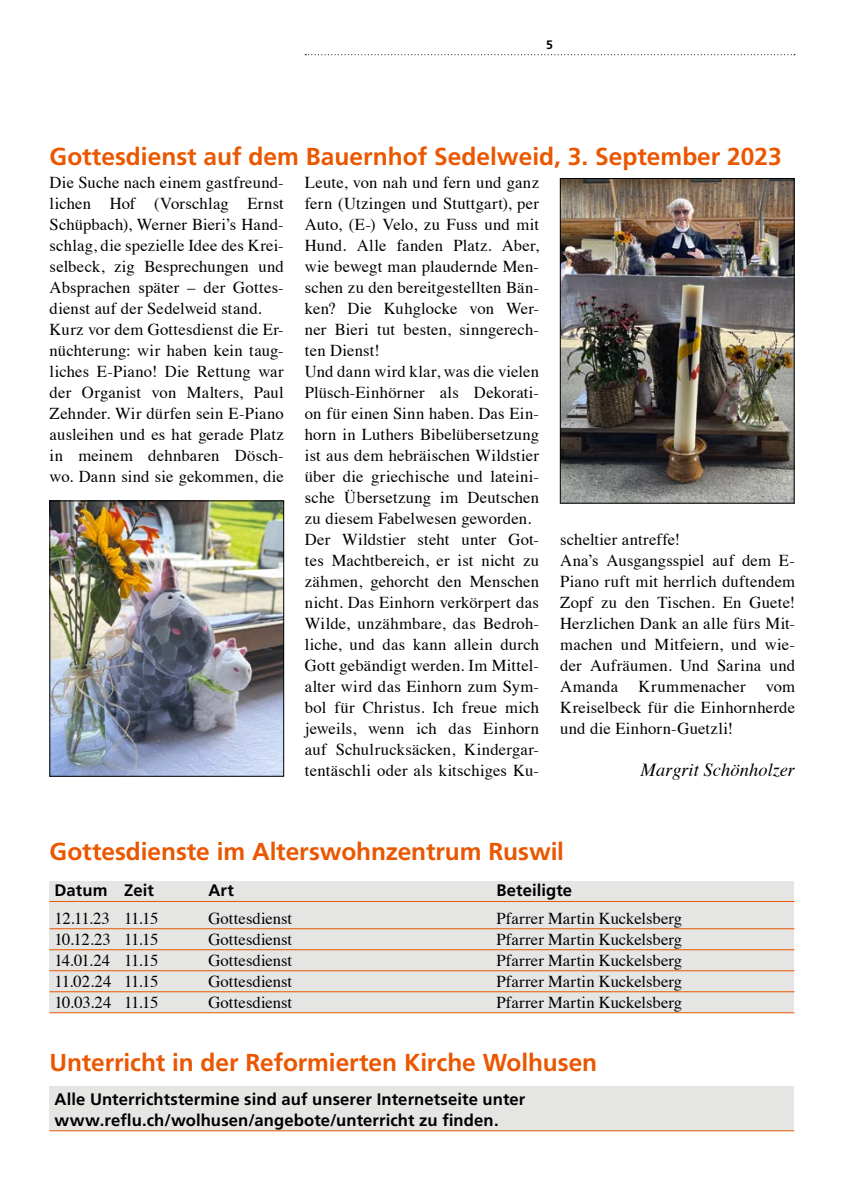
<style>
.page{position:relative;width:844px;height:1191px;background:#fff}
.page>*{position:absolute;margin:0;border:0;box-sizing:border-box;transform-origin:0 0}
.Zwischentitel{font:700 24.5px "Frutiger LT Std";letter-spacing:-.005em;color:#ea5700}
.Untertitel_orange{font:700 24.5px "Frutiger LT Std";color:#ea5700}
.vorwort{font:italic 18.38px "Times";color:#000}
.Lauftext{font:16.62px/21px "Times";letter-spacing:.01em;color:#000;text-align:justify}
.Gottesdienste{font:16.62px "Times";color:#000}
.Gottesdienste-2{font:700 16.62px/21px "Frutiger LT Std";letter-spacing:.005em;color:#000}
.t1{font:700 12.25px "Frutiger LT Std";color:#000}
</style>
<div class="page">
<svg style="left:305px;top:54px;width:489px;height:1px"></svg>
<img style="left:52px;top:503px;width:230px;height:271px">
<div style="left:50px;top:501px;width:234px;height:275px;border:1px solid #000"></div>
<img style="left:562px;top:180px;width:230px;height:321px">
<div style="left:560px;top:178px;width:234px;height:325px;border:1px solid #000"></div>
<div style="left:50px;top:1086px;width:744px;height:45px;background:#e5e5e4"></div>
<hr style="left:50px;top:1130px;width:744px;height:1px;background:#ea5700">
<div style="left:50px;top:881px;width:744px;height:132px;background:#e5e5e4"></div>
<hr style="left:50px;top:901px;width:744px;height:1px;background:#ea5700">
<hr style="left:50px;top:928px;width:744px;height:1px;background:#ea5700">
<hr style="left:50px;top:949px;width:744px;height:1px;background:#ea5700">
<hr style="left:50px;top:970px;width:744px;height:1px;background:#ea5700">
<hr style="left:50px;top:991px;width:744px;height:1px;background:#ea5700">
<hr style="left:50px;top:1012px;width:744px;height:1px;background:#ea5700">
<p class="t1" style="left:546px;top:38px;width:8px">5</p>
<p class="Untertitel_orange" style="left:50px;top:142px;width:733px">Gottesdienst auf dem Bauernhof Sedelweid, 3. September 2023</p>
<p class="Lauftext" style="left:50px;top:171px;width:236px">Die Suche nach einem gastfreund&shy;lichen Hof (Vorschlag Ernst Schüpbach), Werner Bieri’s Hand&shy;schlag, die spezielle Idee des Krei&shy;selbeck, zig Besprechungen und Absprachen später – der Gottes&shy;dienst auf der Sedelweid stand.</p>
<p class="Lauftext" style="left:50px;top:318px;width:236px">Kurz vor dem Gottesdienst die Er&shy;nüchterung: wir haben kein taug&shy;liches E-Piano! Die Rettung war der Organist von Malters, Paul Zehnder. Wir dürfen sein E-Piano ausleihen und es hat gerade Platz in meinem dehnbaren Dösch&shy;wo. Dann sind sie gekommen, die</p>
<p class="Lauftext" style="left:305px;top:171px;width:236px">Leute, von nah und fern und ganz fern (Utzingen und Stuttgart), per Auto, (E-) Velo, zu Fuss und mit Hund. Alle fanden Platz. Aber, wie bewegt man plaudernde Men&shy;schen zu den bereitgestellten Bän&shy;ken? Die Kuhglocke von Wer&shy;ner Bieri tut besten, sinngerech&shy;ten Dienst!</p>
<p class="Lauftext" style="left:305px;top:360px;width:236px">Und dann wird klar, was die vielen Plüsch-Einhörner als Dekorati&shy;on für einen Sinn haben. Das Ein&shy;horn in Luthers Bibelübersetzung ist aus dem hebräischen Wildstier über die griechische und lateini&shy;sche Übersetzung im Deutschen zu diesem Fabelwesen geworden.</p>
<p class="Lauftext" style="left:305px;top:528px;width:236px">Der Wildstier steht unter Got&shy;tes Machtbereich, er ist nicht zu zähmen, gehorcht den Menschen nicht. Das Einhorn verkörpert das Wilde, unzähmbare, das Bedroh&shy;liche, und das kann allein durch Gott gebändigt werden. Im Mittel&shy;alter wird das Einhorn zum Sym&shy;bol für Christus. Ich freue mich jeweils, wenn ich das Einhorn auf Schulrucksäcken, Kindergar&shy;tentäschli oder als kitschiges Ku-</p>
<p class="Lauftext" style="left:560px;top:528px;width:121px">scheltier antreffe!</p>
<p class="Lauftext" style="left:560px;top:549px;width:236px">Ana’s Ausgangsspiel auf dem E-Piano ruft mit herrlich duftendem Zopf zu den Tischen. En Guete!<br>Herzlichen Dank an alle fürs Mit&shy;machen und Mitfeiern, und wie&shy;der Aufräumen. Und Sarina und Amanda Krummenacher vom Kreiselbeck für die Einhornherde und die Einhorn-Guetzli!</p>
<p class="vorwort" style="left:640px;top:754px;width:156px">Margrit Schönholzer</p>
<p class="Zwischentitel" style="left:50px;top:837px;width:516px">Gottesdienste im Alterswohnzentrum Ruswil</p>
<p class="Gottesdienste-2" style="left:54px;top:880px;width:101px">Datum Zeit</p>
<p class="Gottesdienste-2" style="left:208px;top:880px;width:27px">Art</p>
<p class="Gottesdienste-2" style="left:496px;top:880px;width:77px">Beteiligte</p>
<p class="Gottesdienste" style="left:54px;top:902px;width:105px">12.11.23 11.15</p>
<p class="Gottesdienste" style="left:208px;top:902px;width:85px">Gottesdienst</p>
<p class="Gottesdienste" style="left:496px;top:902px;width:187px">Pfarrer Martin Kuckelsberg</p>
<p class="Gottesdienste" style="left:54px;top:923px;width:105px">10.12.23 11.15</p>
<p class="Gottesdienste" style="left:208px;top:923px;width:85px">Gottesdienst</p>
<p class="Gottesdienste" style="left:496px;top:923px;width:187px">Pfarrer Martin Kuckelsberg</p>
<p class="Gottesdienste" style="left:54px;top:944px;width:105px">14.01.24 11.15</p>
<p class="Gottesdienste" style="left:208px;top:944px;width:85px">Gottesdienst</p>
<p class="Gottesdienste" style="left:496px;top:944px;width:187px">Pfarrer Martin Kuckelsberg</p>
<p class="Gottesdienste" style="left:54px;top:965px;width:105px">11.02.24 11.15</p>
<p class="Gottesdienste" style="left:208px;top:965px;width:85px">Gottesdienst</p>
<p class="Gottesdienste" style="left:496px;top:965px;width:187px">Pfarrer Martin Kuckelsberg</p>
<p class="Gottesdienste" style="left:54px;top:986px;width:105px">10.03.24 11.15</p>
<p class="Gottesdienste" style="left:208px;top:986px;width:85px">Gottesdienst</p>
<p class="Gottesdienste" style="left:496px;top:986px;width:187px">Pfarrer Martin Kuckelsberg</p>
<p class="Zwischentitel" style="left:50px;top:1047px;width:549px">Unterricht in der Reformierten Kirche Wolhusen</p>
<p class="Gottesdienste-2" style="left:54px;top:1088px;width:472px">Alle Unterrichtstermine sind auf unserer Internetseite unter www.reflu.ch/wolhusen/angebote/unterricht zu finden.</p>
</div>
